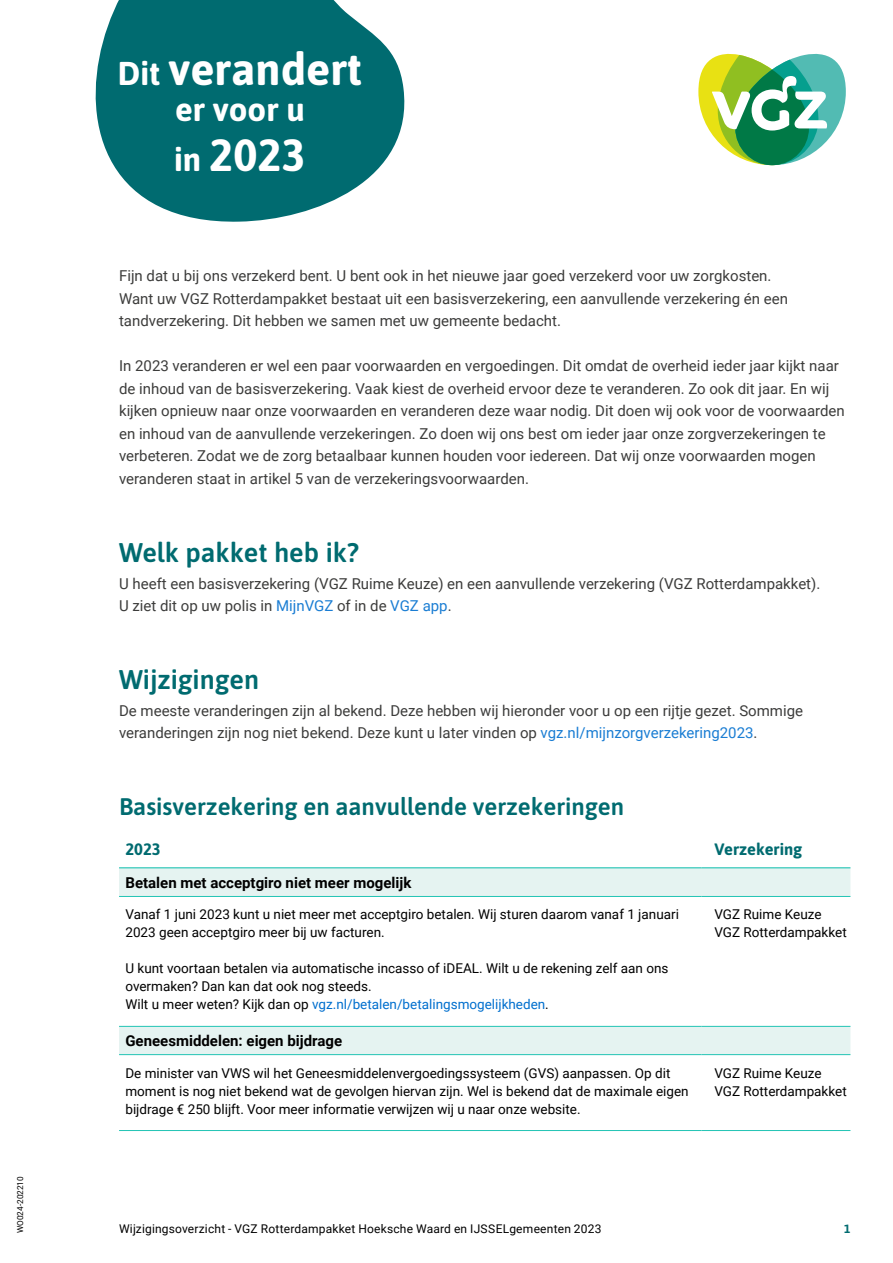
<style>
.page{position:relative;width:893px;height:1263px;background:#fff}
.page>*{position:absolute;margin:0;border:0;box-sizing:border-box;transform-origin:0 0}
.H1_kop{font:700 45px "Asap";color:#fff}
.H1_kop-2{font:700 33px "Asap";color:#fff}
.H2_kop{font:600 27px "Asap";color:#006b70}
.H3_kop{font:600 24px "Asap";color:#006b70}
.tabel_kop{font:700 16.5px "Asap";color:#006b70}
.Intro{font:15px/22.5px "Roboto";color:#3c3c3b}
.tabel_subkop{font:700 15px "Roboto";color:#000}
.tabel_plat{font:13.5px/18px "Roboto";color:#000}
.tabel_plat-2{font:13.5px "Roboto";color:#006fce}
.t1{font:12px "Roboto";letter-spacing:.015em;color:#000}
.t2{font:700 12px "Asap";color:#006b70}
.t3{font:8.25px "Roboto";color:#000}
.s1{font-size:33px}
.s2{color:#1a7dd3}
.s3{color:#000}
</style>
<div class="page">
<svg style="left:95px;top:0;width:310px;height:222px;fill:#006b70"></svg>
<svg style="left:698px;top:53px;width:148px;height:113px"></svg>
<svg style="left:119px;top:868px;width:731px;height:186px"></svg>
<hr style="left:119px;top:867px;width:583px;height:1px;background:#22c4b4">
<hr style="left:702px;top:867px;width:148px;height:1px;background:#22c4b4">
<hr style="left:119px;top:896px;width:583px;height:1px;background:#22c4b4">
<hr style="left:702px;top:896px;width:148px;height:1px;background:#22c4b4">
<hr style="left:119px;top:1026px;width:583px;height:1px;background:#22c4b4">
<hr style="left:702px;top:1026px;width:148px;height:1px;background:#22c4b4">
<hr style="left:119px;top:1054px;width:583px;height:1px;background:#22c4b4">
<hr style="left:702px;top:1054px;width:148px;height:1px;background:#22c4b4">
<hr style="left:119px;top:1130px;width:583px;height:1px;background:#22c4b4">
<hr style="left:702px;top:1130px;width:148px;height:1px;background:#22c4b4">
<p class="t3" style="left:14px;top:1233px;width:58px;rotate:-90deg">WO024-202210</p>
<h1 class="H1_kop" style="left:118px;top:37px;width:246px"><span class="s1">Dit</span> verandert</h1>
<h1 class="H1_kop-2" style="left:175px;top:86px;width:131px">er voor u</h1>
<h1 class="H1_kop" style="left:174px;top:123px;width:133px"><span class="s1">in</span> 2023</h1>
<p class="Intro" style="left:119px;top:264px;width:654px">Fijn dat u bij ons verzekerd bent. U bent ook in het nieuwe jaar goed verzekerd voor uw zorgkosten.</p>
<p class="Intro" style="left:119px;top:287px;width:670px">Want uw VGZ Rotterdampakket bestaat uit een basisverzekering, een aanvullende verzekering én een tandverzekering. Dit hebben we samen met uw gemeente bedacht.</p>
<p class="Intro" style="left:119px;top:354px;width:727px">In 2023 veranderen er wel een paar voorwaarden en vergoedingen. Dit omdat de overheid ieder jaar kijkt naar de inhoud van de basisverzekering. Vaak kiest de overheid ervoor deze te veranderen. Zo ook dit jaar. En wij kijken opnieuw naar onze voorwaarden en veranderen deze waar nodig. Dit doen wij ook voor de voorwaarden en inhoud van de aanvullende verzekeringen. Zo doen wij ons best om ieder jaar onze zorgverzekeringen te verbeteren. Zodat we de zorg betaalbaar kunnen houden voor iedereen. Dat wij onze voorwaarden mogen veranderen staat in artikel 5 van de verzekeringsvoorwaarden.</p>
<h2 class="H2_kop" style="left:119px;top:533px;width:241px">Welk pakket heb ik?</h2>
<p class="Intro" style="left:119px;top:571px;width:703px">U heeft een basisverzekering (VGZ Ruime Keuze) en een aanvullende verzekering (VGZ Rotterdampakket).</p>
<p class="Intro" style="left:119px;top:594px;width:334px">U ziet dit op uw polis in <span class="s2">MijnVGZ</span> of in de <span class="s2">VGZ app</span>.</p>
<h2 class="H2_kop" style="left:119px;top:660px;width:142px">Wijzigingen</h2>
<p class="Intro" style="left:119px;top:699px;width:685px">De meeste veranderingen zijn al bekend. Deze hebben wij hieronder voor u op een rijtje gezet. Sommige veranderingen zijn nog niet bekend. Deze kunt u later vinden op <span class="s2">vgz.nl/mijnzorgverzekering2023</span>.</p>
<h3 class="H3_kop" style="left:119px;top:789px;width:507px">Basisverzekering en aanvullende verzekeringen</h3>
<p class="tabel_kop" style="left:125px;top:837px;width:37px">2023</p>
<p class="tabel_kop" style="left:714px;top:837px;width:89px">Verzekering</p>
<p class="tabel_subkop" style="left:125px;top:872px;width:287px">Betalen met acceptgiro niet meer mogelijk</p>
<p class="tabel_plat" style="left:125px;top:905px;width:555px">Vanaf 1 juni 2023 kunt u niet meer met acceptgiro betalen. Wij sturen daarom vanaf 1 januari<br>2023 geen acceptgiro meer bij uw facturen.</p>
<p class="tabel_plat" style="left:125px;top:959px;width:544px">U kunt voortaan betalen via automatische incasso of iDEAL. Wilt u de rekening zelf aan ons overmaken? Dan kan dat ook nog steeds.</p>
<p class="tabel_plat-2" style="left:125px;top:995px;width:425px"><span class="s3">Wilt u meer weten? Kijk dan op</span> vgz.nl/betalen/betalingsmogelijkheden<span class="s3">.</span></p>
<p class="tabel_plat" style="left:714px;top:905px;width:109px">VGZ Ruime Keuze</p>
<p class="tabel_plat" style="left:714px;top:923px;width:134px">VGZ Rotterdampakket</p>
<p class="tabel_subkop" style="left:125px;top:1030px;width:218px">Geneesmiddelen: eigen bijdrage</p>
<p class="tabel_plat" style="left:125px;top:1063px;width:565px">De minister van VWS wil het Geneesmiddelenvergoedingssysteem (GVS) aanpassen. Op dit moment is nog niet bekend wat de gevolgen hiervan zijn. Wel is bekend dat de maximale eigen bijdrage € 250 blijft. Voor meer informatie verwijzen wij u naar onze website.</p>
<p class="tabel_plat" style="left:714px;top:1063px;width:109px">VGZ Ruime Keuze</p>
<p class="tabel_plat" style="left:714px;top:1081px;width:134px">VGZ Rotterdampakket</p>
<p class="t1" style="left:119px;top:1220px;width:484px">Wijzigingsoverzicht - VGZ Rotterdampakket Hoeksche Waard en IJSSELgemeenten 2023</p>
<p class="t2" style="left:844px;top:1220px;width:8px">1</p>
</div>
